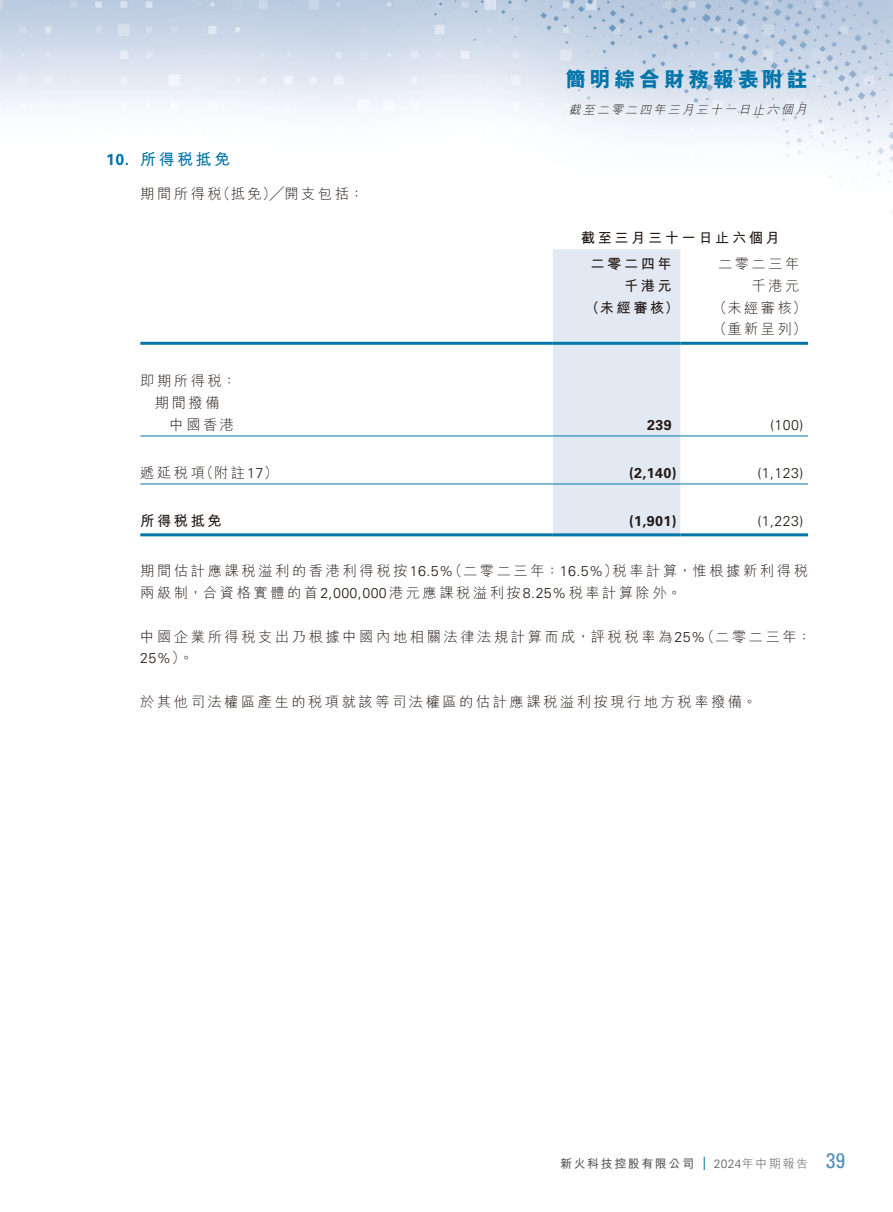
<style>
.page{position:relative;width:893px;height:1212px;background:#fff}
.page>*{position:absolute;margin:0;border:0;box-sizing:border-box;transform-origin:0 0}
.t1{font:800 21px "M Hei HK";letter-spacing:.17em;color:#0075a9}
.t2{font:700 15.75px "M Hei HK";letter-spacing:.18em;color:#0075a9}
.t3{font:300 14.25px/21.8px "M Hei HK";letter-spacing:.18em;color:#231916}
.t4{font:700 14.25px/26.2px "M Hei HK";letter-spacing:.18em;color:#231916}
.t5{font:300 14.25px "Univers LT Std";letter-spacing:.03em;color:#231916}
.t6{font:700 14.25px "Univers LT Std";letter-spacing:.03em;color:#231916}
.t7{font:italic 300 12px "M Hei HK";color:#231916}
.t8{font:300 12px "M Hei HK";letter-spacing:.13em;color:#595857}
.t9{font:700 12px "M Hei HK";letter-spacing:.13em;color:#595857}
.s1{font-family:"Univers LT Std"}
.s2{font-family:"M Hei HK"}
.s3{font-family:"Univers LT Std";font-weight:400;font-stretch:condensed;font-size:21px;color:#4f8cb8}
</style>
<div class="page">
<img style="left:0;top:0;width:893px;height:1170px">
<svg style="left:704px;top:1157px;width:1px;height:13px"></svg>
<div style="left:553px;top:249px;width:127px;height:284px;background:#e3e9f3"></div>
<hr style="left:140px;top:342px;width:413px;height:3px;background:#0075a9">
<hr style="left:553px;top:342px;width:127px;height:3px;background:#0075a9">
<hr style="left:680px;top:342px;width:128px;height:3px;background:#0075a9">
<hr style="left:140px;top:436px;width:413px;height:1px;background:#0075a9">
<hr style="left:553px;top:436px;width:127px;height:1px;background:#0075a9">
<hr style="left:680px;top:436px;width:128px;height:1px;background:#0075a9">
<hr style="left:140px;top:484px;width:413px;height:1px;background:#0075a9">
<hr style="left:553px;top:484px;width:127px;height:1px;background:#0075a9">
<hr style="left:680px;top:484px;width:128px;height:1px;background:#0075a9">
<hr style="left:140px;top:533px;width:413px;height:3px;background:#0075a9">
<hr style="left:553px;top:533px;width:127px;height:3px;background:#0075a9">
<hr style="left:680px;top:533px;width:128px;height:3px;background:#0075a9">
<h1 class="t1" style="left:565px;top:69px;width:244px">簡明綜合財務報表附註</h1>
<p class="t2" style="left:106px;top:148px;width:125px"><span class="s1">10.</span> 所得稅抵免</p>
<p class="t3" style="left:140px;top:183px;width:225px">期間所得稅（抵免）╱開支包括：</p>
<p class="t7" style="left:569px;top:103px;width:242px">截至二零二四年三月三十一日止六個月</p>
<p class="t4" style="left:590px;top:223px;width:191px;text-indent:-10px">截至三月三十一日止六個月二零二四年</p>
<p class="t3" style="left:718px;top:253px;width:83px">二零二三年</p>
<p class="t4" style="left:624px;top:271px;width:49px">千港元</p>
<p class="t3" style="left:752px;top:275px;width:49px">千港元</p>
<p class="t4" style="left:585px;top:293px;width:95px">（未經審核）</p>
<p class="t3" style="left:713px;top:296px;width:95px">（未經審核）（重新呈列）</p>
<p class="t3" style="left:140px;top:370px;width:98px;text-align:center">即期所得稅：期間撥備</p>
<p class="t3" style="left:170px;top:414px;width:66px">中國香港</p>
<p class="t6" style="left:647px;top:417px;width:26px">239</p>
<p class="t5" style="left:770px;top:416px;width:35px">(100)</p>
<p class="t3" style="left:140px;top:462px;width:139px">遞延稅項（附註<span class="s1">17</span>）</p>
<p class="t6" style="left:629px;top:465px;width:49px">(2,140)</p>
<p class="t5" style="left:757px;top:464px;width:47px">(1,123)</p>
<p class="t4" style="left:140px;top:506px;width:83px">所得稅抵免</p>
<p class="t6" style="left:629px;top:513px;width:49px">(1,901)</p>
<p class="t5" style="left:757px;top:512px;width:47px">(1,223)</p>
<p class="t3" style="left:140px;top:560px;width:669px">期間估計應課稅溢利的香港利得稅按<span class="s1">16.5%</span>（二零二三年：<span class="s1">16.5%</span>）稅率計算，惟根據新利得稅兩級制，合資格實體的首<span class="s1">2,000,000</span>港元應課稅溢利按<span class="s1">8.25%</span>稅率計算除外。</p>
<p class="t3" style="left:140px;top:625px;width:673px">中國企業所得稅支出乃根據中國內地相關法律法規計算而成，評稅稅率為<span class="s1">25%</span>（二零二三年：</p>
<p class="t5" style="left:140px;top:650px;width:55px">25%<span class="s2">）。</span></p>
<p class="t3" style="left:140px;top:690px;width:618px">於其他司法權區產生的稅項就該等司法權區的估計應課稅溢利按現行地方稅率撥備。</p>
<p class="t9" style="left:560px;top:1154px;width:135px">新火科技控股有限公司</p>
<p class="t8" style="left:714px;top:1157px;width:133px"><span class="s1">2024</span>年中期報告 <span class="s3">39</span></p>
</div>
